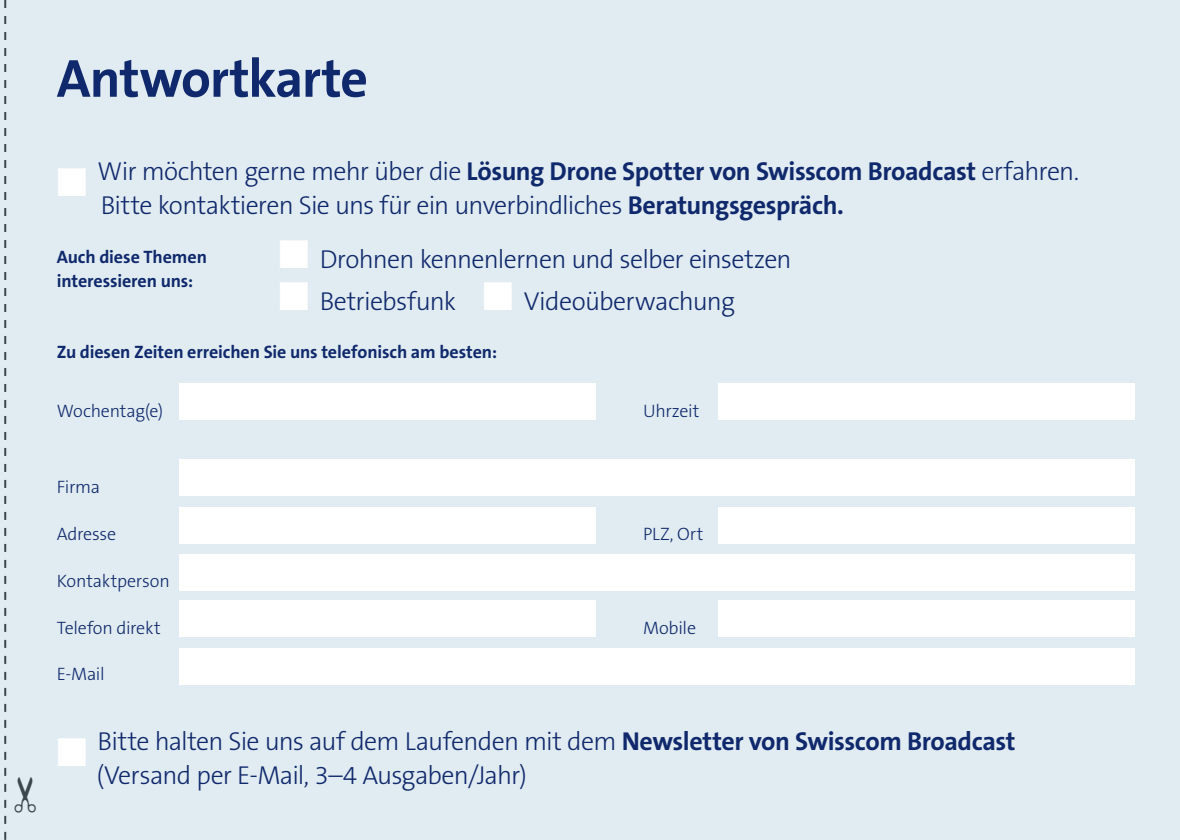
<style>
.page{position:relative;width:1180px;height:840px;background:#fff}
.page>*{position:absolute;margin:0;border:0;box-sizing:border-box;transform-origin:0 0}
.t1{font:700 54px "The Sans B W7";letter-spacing:-.02em;color:#10296c}
.t2{font:300 26px/34px "The Sans B W3";letter-spacing:-.03em;color:#10296c}
.t3{font:700 26px "The Sans B W7";letter-spacing:-.015em;color:#10296c}
.t4{font:700 18px/24px "The Sans B W7";letter-spacing:-.005em;color:#10296c}
.t5{font:300 18px "The Sans B W3";letter-spacing:-.015em;color:#10296c}
.s1{color:#fff}
.s2{font-family:"The Sans B W3";font-weight:300}
.s3{font-family:"The Sans B W7";font-weight:700}
</style>
<div class="page">
<div style="left:0;top:0;width:1179px;height:839px;background:#e1ecf2"></div>
<svg style="left:4px;top:0;width:2px;height:839px"></svg>
<div style="left:179px;top:383px;width:416px;height:37px;background:#fff"></div>
<div style="left:179px;top:459px;width:955px;height:37px;background:#fff"></div>
<div style="left:179px;top:506px;width:416px;height:37px;background:#fff"></div>
<div style="left:179px;top:553px;width:955px;height:37px;background:#fff"></div>
<div style="left:179px;top:600px;width:416px;height:37px;background:#fff"></div>
<div style="left:179px;top:648px;width:955px;height:37px;background:#fff"></div>
<div style="left:717px;top:383px;width:417px;height:37px;background:#fff"></div>
<div style="left:717px;top:506px;width:417px;height:37px;background:#fff"></div>
<div style="left:717px;top:600px;width:417px;height:37px;background:#fff"></div>
<h1 class="t1" style="left:57px;top:44px;width:313px">Antwortkarte</h1>
<p class="t3" style="left:57px;top:155px;width:1023px"><span class="s1">■</span> <span class="s2">Wir möchten gerne mehr über die</span> Lösung Drone Spotter von Swisscom Broadcast <span class="s2">erfahren.</span></p>
<p class="t2" style="left:101px;top:189px;width:744px">Bitte kontaktieren Sie uns für ein unverbindliches <span class="s3">Beratungsgespräch.</span></p>
<p class="t2" style="left:279px;top:242px;width:514px"><span class="s1">■</span> Drohnen kennenlernen und selber einsetzen</p>
<p class="t2" style="left:279px;top:284px;width:457px"><span class="s1">■</span> Betriebsfunk <span class="s1">■</span> Videoüberwachung</p>
<p class="t4" style="left:57px;top:339px;width:442px">Zu diesen Zeiten erreichen Sie uns telefonisch am besten:</p>
<p class="t4" style="left:57px;top:245px;width:152px">Auch diese Themen interessieren uns:</p>
<p class="t5" style="left:57px;top:399px;width:108px">Wochentag(e)</p>
<p class="t5" style="left:643px;top:399px;width:58px">Uhrzeit</p>
<p class="t5" style="left:57px;top:475px;width:45px">Firma</p>
<p class="t5" style="left:57px;top:522px;width:61px">Adresse</p>
<p class="t5" style="left:643px;top:522px;width:62px">PLZ, Ort</p>
<p class="t5" style="left:57px;top:569px;width:115px">Kontaktperson</p>
<p class="t5" style="left:57px;top:615px;width:105px">Telefon direkt</p>
<p class="t5" style="left:643px;top:615px;width:54px">Mobile</p>
<p class="t5" style="left:57px;top:662px;width:49px">E-Mail</p>
<p class="t2" style="left:96px;top:723px;width:920px;text-indent:-40px"><span class="s1">■</span> Bitte halten Sie uns auf dem Laufenden mit dem <span class="s3">Newsletter von Swisscom Broadcast </span>(Versand per E-Mail, 3–4 Ausgaben/Jahr)</p>
</div>
